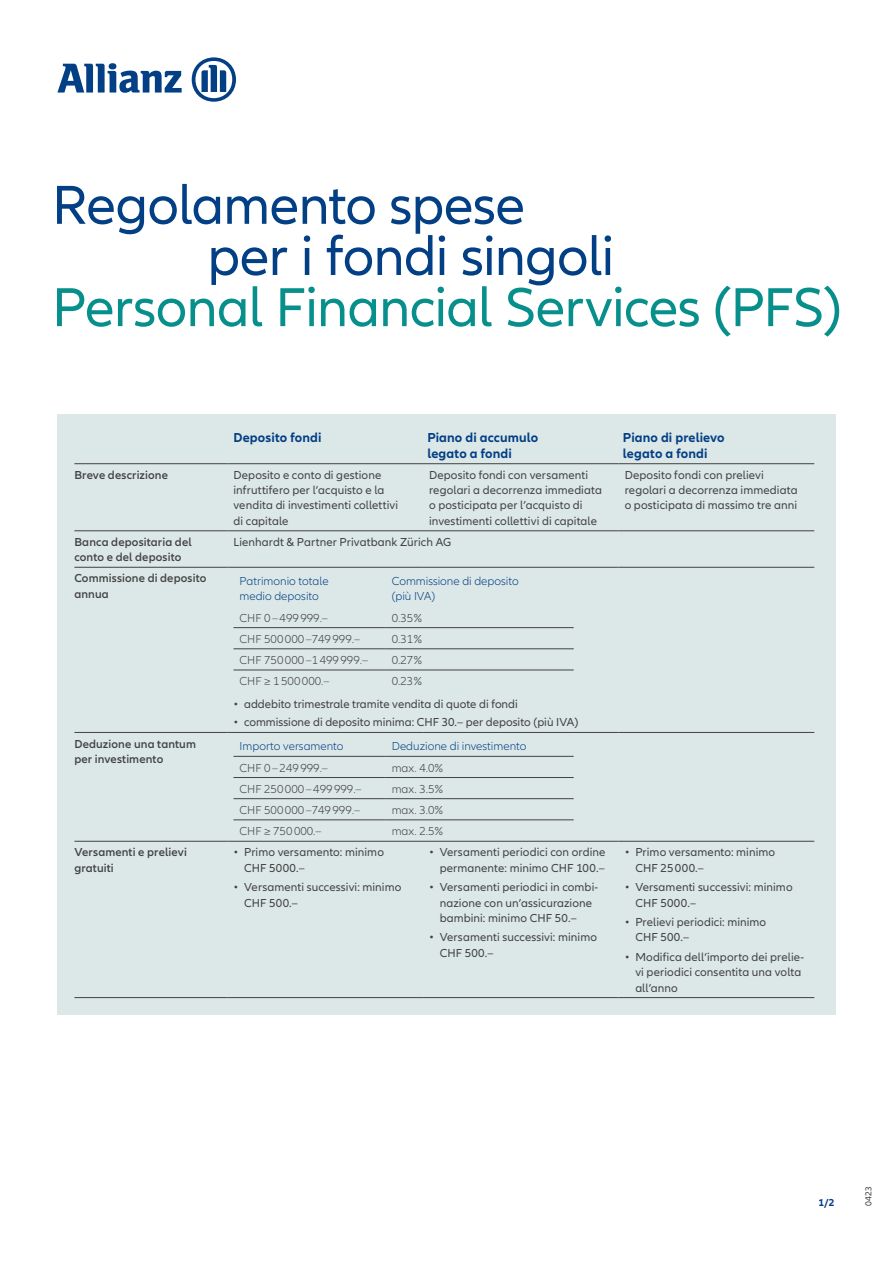
<style>
.page{position:relative;width:893px;height:1263px;background:#fff}
.page>*{position:absolute;margin:0;border:0;box-sizing:border-box;transform-origin:0 0}
.t1{font:56.85px "Allianz Neo";letter-spacing:-.015em;color:#033f85}
.t2{font:56.85px "Allianz Neo";letter-spacing:-.015em;color:#078f8c}
.t3{font:700 13.5px/16.2px "Allianz Neo";letter-spacing:.01em;color:#033f85}
.t4{font:12px/15.3px "Allianz Neo";letter-spacing:.01em;color:#424241}
.t5{font:300 12px "Allianz Neo";color:#424241}
.t6{font:600 12px/15.3px "Allianz Neo";letter-spacing:.01em;color:#424241}
.t7{font:300 12px/15.3px "Allianz Neo";color:#033f85}
.t8{font:700 10.5px "Allianz Neo";color:#033f85}
.t9{font:9px "Allianz Neo";color:#424241}
</style>
<div class="page">
<svg style="left:57px;top:63px;width:125px;height:30px"></svg>
<svg style="left:192px;top:57px;width:44px;height:45px"></svg>
<div style="left:57px;top:415px;width:779px;height:600px;background:#dce7e7"></div>
<hr style="left:74px;top:463px;width:153px;height:1px;background:#424241">
<hr style="left:227px;top:463px;width:196px;height:1px;background:#424241">
<hr style="left:423px;top:463px;width:196px;height:1px;background:#424241">
<hr style="left:619px;top:463px;width:195px;height:1px;background:#424241">
<hr style="left:74px;top:530px;width:153px;height:1px;background:#424241">
<hr style="left:227px;top:530px;width:196px;height:1px;background:#424241">
<hr style="left:423px;top:530px;width:196px;height:1px;background:#424241">
<hr style="left:619px;top:530px;width:195px;height:1px;background:#424241">
<hr style="left:74px;top:567px;width:153px;height:1px;background:#424241">
<hr style="left:227px;top:567px;width:196px;height:1px;background:#424241">
<hr style="left:423px;top:567px;width:196px;height:1px;background:#424241">
<hr style="left:619px;top:567px;width:195px;height:1px;background:#424241">
<hr style="left:74px;top:732px;width:153px;height:1px;background:#424241">
<hr style="left:227px;top:732px;width:196px;height:1px;background:#424241">
<hr style="left:423px;top:732px;width:196px;height:1px;background:#424241">
<hr style="left:619px;top:732px;width:195px;height:1px;background:#424241">
<hr style="left:74px;top:841px;width:153px;height:1px;background:#424241">
<hr style="left:227px;top:841px;width:196px;height:1px;background:#424241">
<hr style="left:423px;top:841px;width:196px;height:1px;background:#424241">
<hr style="left:619px;top:841px;width:195px;height:1px;background:#424241">
<hr style="left:74px;top:997px;width:153px;height:1px;background:#424241">
<hr style="left:227px;top:997px;width:196px;height:1px;background:#424241">
<hr style="left:423px;top:997px;width:196px;height:1px;background:#424241">
<hr style="left:619px;top:997px;width:195px;height:1px;background:#424241">
<hr style="left:233px;top:627px;width:153px;height:1px;background:#424241">
<hr style="left:386px;top:627px;width:188px;height:1px;background:#424241">
<hr style="left:233px;top:648px;width:153px;height:1px;background:#424241">
<hr style="left:386px;top:648px;width:188px;height:1px;background:#424241">
<hr style="left:233px;top:670px;width:153px;height:1px;background:#424241">
<hr style="left:386px;top:670px;width:188px;height:1px;background:#424241">
<hr style="left:233px;top:756px;width:153px;height:1px;background:#424241">
<hr style="left:386px;top:756px;width:188px;height:1px;background:#424241">
<hr style="left:233px;top:777px;width:153px;height:1px;background:#424241">
<hr style="left:386px;top:777px;width:188px;height:1px;background:#424241">
<hr style="left:233px;top:798px;width:153px;height:1px;background:#424241">
<hr style="left:386px;top:798px;width:188px;height:1px;background:#424241">
<hr style="left:233px;top:819px;width:153px;height:1px;background:#424241">
<hr style="left:386px;top:819px;width:188px;height:1px;background:#424241">
<p class="t1" style="left:52px;top:173px;width:474px">Regolamento spese</p>
<p class="t1" style="left:207px;top:224px;width:408px">per i fondi singoli</p>
<p class="t2" style="left:52px;top:275px;width:791px">Personal Financial Services (PFS)</p>
<p class="t3" style="left:233px;top:430px;width:90px">Deposito fondi</p>
<p class="t3" style="left:427px;top:430px;width:112px">Piano di accumulo legato a fondi</p>
<p class="t3" style="left:623px;top:430px;width:103px">Piano di prelievo legato a fondi</p>
<p class="t6" style="left:74px;top:467px;width:95px">Breve descrizione</p>
<p class="t4" style="left:233px;top:468px;width:149px">Deposito e conto di gestione</p>
<p class="t4" style="left:233px;top:483px;width:166px">infruttifero per l’acquisto e la vendita di investimenti collettivi</p>
<p class="t4" style="left:233px;top:513px;width:56px">di capitale</p>
<p class="t4" style="left:429px;top:468px;width:174px">Deposito fondi con versamenti regolari a decorrenza immediata</p>
<p class="t4" style="left:429px;top:498px;width:169px">o posticipata per l’acquisto di investimenti collettivi di capitale</p>
<p class="t6" style="left:74px;top:535px;width:119px">Banca depositaria del conto e del deposito</p>
<p class="t4" style="left:233px;top:535px;width:219px">Lienhardt &amp; Partner Privatbank Zürich AG</p>
<p class="t6" style="left:74px;top:571px;width:134px">Commissione di deposito annua</p>
<p class="t7" style="left:239px;top:574px;width:91px">Patrimonio totale medio deposito</p>
<p class="t7" style="left:392px;top:574px;width:129px">Commissione di deposito (più IVA)</p>
<p class="t5" style="left:239px;top:611px;width:90px">CHF 0–499999.–</p>
<p class="t5" style="left:392px;top:611px;width:32px">0.35%</p>
<p class="t5" style="left:239px;top:632px;width:122px">CHF 500000–749999.–</p>
<p class="t5" style="left:392px;top:632px;width:32px">0.31%</p>
<p class="t5" style="left:239px;top:653px;width:130px">CHF 750000–1499999.–</p>
<p class="t5" style="left:392px;top:653px;width:32px">0.27%</p>
<p class="t5" style="left:239px;top:674px;width:92px">CHF ≥ 1500000.–</p>
<p class="t5" style="left:392px;top:674px;width:32px">0.23%</p>
<p class="t4" style="left:233px;top:696px;width:286px">• addebito trimestrale tramite vendita di quote di fondi</p>
<p class="t4" style="left:233px;top:715px;width:346px">• commissione di deposito minima: CHF 30.– per deposito (più IVA)</p>
<p class="t6" style="left:74px;top:736px;width:123px">Deduzione una tantum per investimento</p>
<p class="t7" style="left:239px;top:739px;width:106px">Importo versamento</p>
<p class="t7" style="left:392px;top:739px;width:136px">Deduzione di investimento</p>
<p class="t5" style="left:239px;top:761px;width:90px">CHF 0–249999.–</p>
<p class="t5" style="left:392px;top:761px;width:53px">max. 4.0%</p>
<p class="t5" style="left:239px;top:782px;width:124px">CHF 250000–499999.–</p>
<p class="t5" style="left:392px;top:782px;width:53px">max. 3.5%</p>
<p class="t5" style="left:239px;top:803px;width:122px">CHF 500000–749999.–</p>
<p class="t5" style="left:392px;top:803px;width:53px">max. 3.0%</p>
<p class="t5" style="left:239px;top:824px;width:84px">CHF ≥ 750000.–</p>
<p class="t5" style="left:392px;top:824px;width:53px">max. 2.5%</p>
<p class="t6" style="left:74px;top:845px;width:114px">Versamenti e prelievi gratuiti</p>
<p class="t4" style="left:244px;top:845px;width:141px;text-indent:-11px">• Primo versamento: minimo<br>CHF 5000.–</p>
<p class="t4" style="left:244px;top:880px;width:159px;text-indent:-11px">• Versamenti successivi: minimo<br>CHF 500.–</p>
<p class="t4" style="left:429px;top:845px;width:178px;text-align:right">• Versamenti periodici con ordine permanente: minimo CHF 100.–</p>
<p class="t4" style="left:440px;top:880px;width:160px;text-indent:-11px">• Versamenti periodici in combi&shy;nazione con un’assicurazione bambini: minimo CHF 50.–</p>
<p class="t4" style="left:440px;top:930px;width:159px;text-indent:-11px">• Versamenti successivi: minimo<br>CHF 500.–</p>
<p class="t4" style="left:625px;top:468px;width:174px">Deposito fondi con prelievi regolari a decorrenza immediata o posticipata di massimo tre anni</p>
<p class="t4" style="left:635px;top:845px;width:141px;text-indent:-11px">• Primo versamento: minimo<br>CHF 25000.–</p>
<p class="t4" style="left:635px;top:880px;width:159px;text-indent:-11px">• Versamenti successivi: minimo<br>CHF 5000.–</p>
<p class="t4" style="left:635px;top:915px;width:132px;text-indent:-11px">• Prelievi periodici: minimo<br>CHF 500.–</p>
<p class="t4" style="left:635px;top:950px;width:170px;text-indent:-11px">• Modifica dell’importo dei prelie&shy;vi periodici consentita una volta all’anno</p>
<p class="t8" style="left:819px;top:1196px;width:17px">1/2</p>
<p class="t9" style="left:863px;top:1205px;width:21px;rotate:-90deg">0423</p>
</div>
